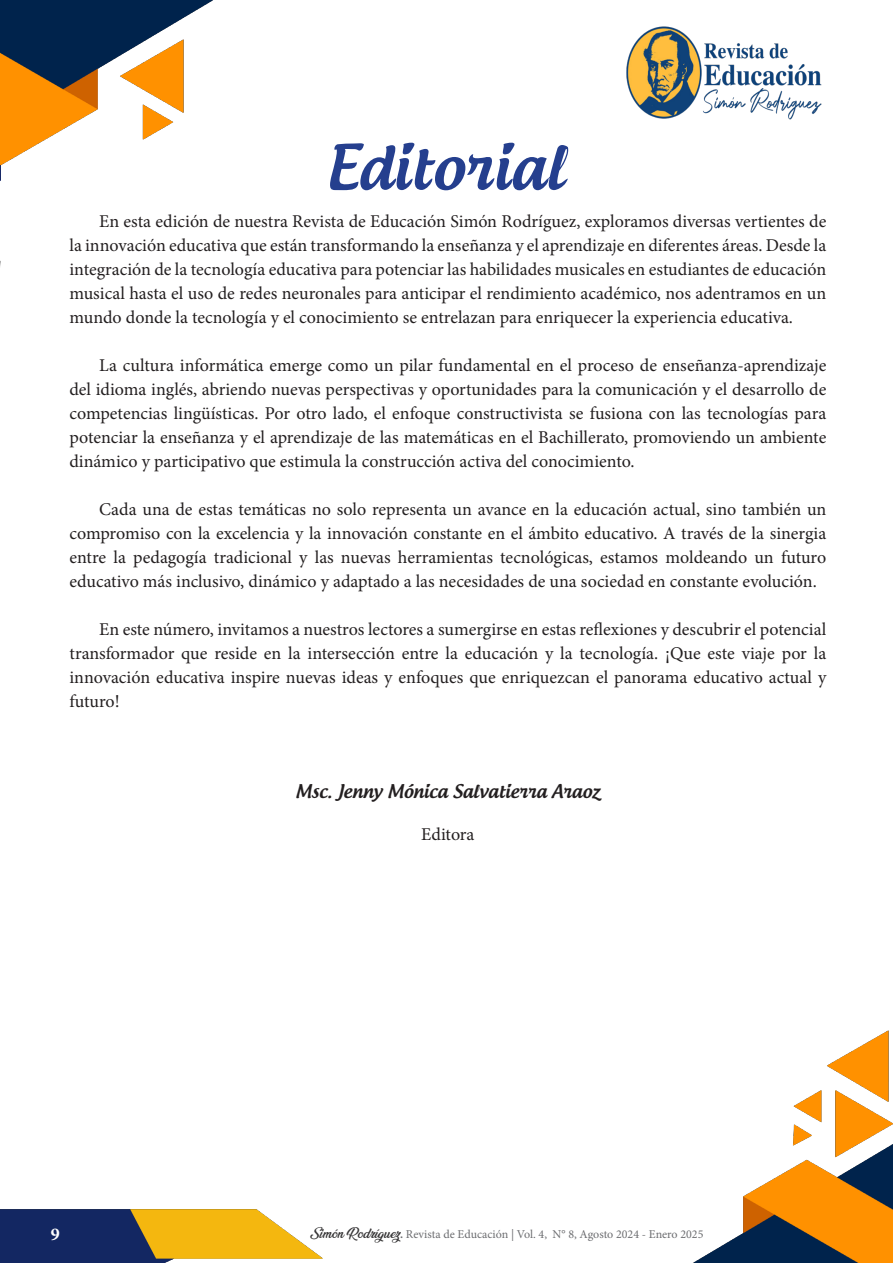
<style>
.page{position:relative;width:893px;height:1263px;background:#fff}
.page>*{position:absolute;margin:0;border:0;box-sizing:border-box;transform-origin:0 0}
.t1{font:500 60px "Androgyne";color:#253f8e}
.t2{font:18px/24px "Minion Pro";color:#231f20;text-align:justify}
.t3{font:500 18px "Androgyne";color:#231f20}
.t4{font:700 18px "Minion Pro";color:#fff}
.t5{font:12px "Minion Pro";color:#6c6d70}
.s1{font-family:"Ananda";font-weight:900;color:#363536}
.s2{font-weight:700}
</style>
<div class="page">
<img style="left:0;top:0;width:893px;height:1263px">
<img style="left:618px;top:23px;width:208px;height:101px">
<p class="t1" style="left:326px;top:129px;width:241px">Editorial</p>
<p class="t2" style="left:69px;top:210px;width:758px;text-indent:30px">En esta edición de nuestra Revista de Educación Simón Rodríguez, exploramos diversas vertientes de la innovación educativa que están transformando la enseñanza y el aprendizaje en diferentes áreas. Desde la integración de la tecnología educativa para potenciar las habilidades musicales en estudiantes de educación musical hasta el uso de redes neuronales para anticipar el rendimiento académico, nos adentramos en un mundo donde la tecnología y el conocimiento se entrelazan para enriquecer la experiencia educativa.</p>
<p class="t2" style="left:69px;top:354px;width:758px;text-indent:30px">La cultura informática emerge como un pilar fundamental en el proceso de enseñanza-aprendizaje del idioma inglés, abriendo nuevas perspectivas y oportunidades para la comunicación y el desarrollo de competencias lingüísticas. Por otro lado, el enfoque constructivista se fusiona con las tecnologías para potenciar la enseñanza y el aprendizaje de las matemáticas en el Bachillerato, promoviendo un ambiente dinámico y participativo que estimula la construcción activa del conocimiento.</p>
<p class="t2" style="left:69px;top:498px;width:758px;text-indent:30px">Cada una de estas temáticas no solo representa un avance en la educación actual, sino también un compromiso con la excelencia y la innovación constante en el ámbito educativo. A través de la sinergia entre la pedagogía tradicional y las nuevas herramientas tecnológicas, estamos moldeando un futuro educativo más inclusivo, dinámico y adaptado a las necesidades de una sociedad en constante evolución.</p>
<p class="t2" style="left:69px;top:618px;width:758px;text-indent:30px">En este número, invitamos a nuestros lectores a sumergirse en estas reflexiones y descubrir el potencial transformador que reside en la intersección entre la educación y la tecnología. ¡Que este viaje por la innovación educativa inspire nuevas ideas y enfoques que enriquezcan el panorama educativo actual y futuro!</p>
<p class="t3" style="left:296px;top:779px;width:306px">Msc. Jenny Mónica Salvatierra Araoz</p>
<p class="t2" style="left:421px;top:822px;width:55px">Editora</p>
<p class="t4" style="left:51px;top:1221px;width:10px">9</p>
<p class="t5" style="left:310px;top:1226px;width:395px"><span class="s1">Simón Rodríguez</span><span class="s2">.</span> Revista de Educación | Vol. 4, N° 8, Agosto 2024 - Enero 2025</p>
</div>
